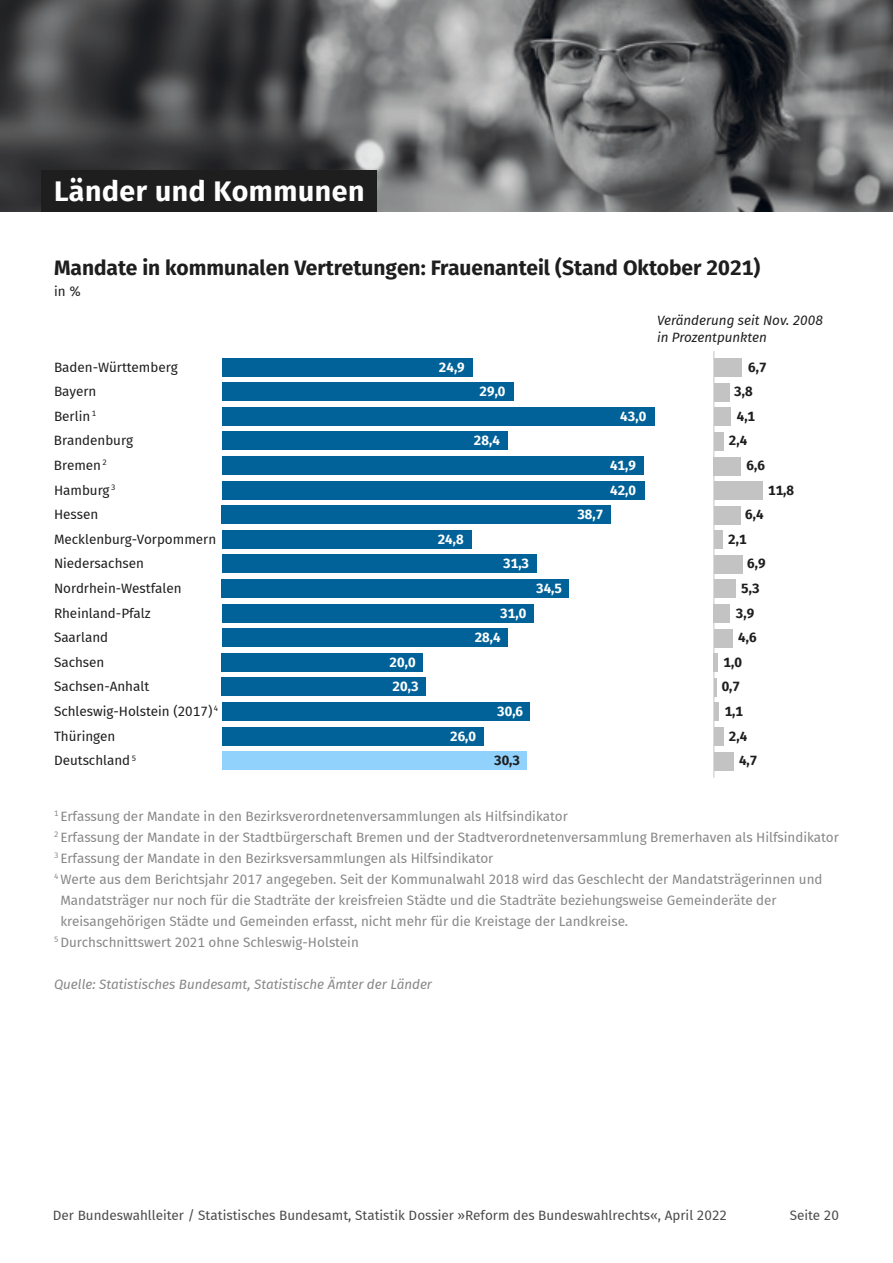
<style>
.page{position:relative;width:893px;height:1263px;background:#fff}
.page>*{position:absolute;margin:0;border:0;box-sizing:border-box;transform-origin:0 0}
.Head{font:28.5px "Statis Sans Bold 2";letter-spacing:.02em;color:#fff}
.Head_Grafik{font:21px "Statis Sans Bold 2";color:#1e1e1e}
.Anmerkung{font:13.5px/21px "Statis Sans";color:#878787}
.Subhead_Grafik{font:13.5px/24.6px "Statis Sans Regular 2";color:#1e1e1e}
.Anmerkung-2{font:13.5px "Statis Sans Regular 2";color:#878787}
.t1{font:13.5px "Statis Sans Regular 2";color:#4b4b4b}
.t2{font:13.5px/24.6px "Statis Sans Bold 2";color:#fff}
.Quelle___Fußnote{font:italic 13.5px "Statis Sans";color:#878787}
.t3{font:13.5px "Statis Sans Bold 2";color:#1e1e1e}
.t4{font:italic 13.5px/16.5px "Statis Sans";color:#1e1e1e}
</style>
<div class="page">
<img style="left:0;top:0;width:893px;height:212px">
<div style="left:42px;top:170px;width:335px;height:42px;background:#1e1e1e"></div>
<div style="left:222px;top:358px;width:250px;height:18px;background:#006298"></div>
<div style="left:222px;top:382px;width:291px;height:19px;background:#006298"></div>
<div style="left:222px;top:407px;width:432px;height:19px;background:#006298"></div>
<div style="left:222px;top:431px;width:285px;height:19px;background:#006298"></div>
<div style="left:222px;top:456px;width:421px;height:19px;background:#006298"></div>
<div style="left:222px;top:481px;width:422px;height:18px;background:#006298"></div>
<div style="left:222px;top:505px;width:389px;height:19px;background:#006298"></div>
<div style="left:222px;top:530px;width:249px;height:19px;background:#006298"></div>
<div style="left:222px;top:554px;width:315px;height:19px;background:#006298"></div>
<div style="left:222px;top:579px;width:347px;height:19px;background:#006298"></div>
<div style="left:222px;top:604px;width:312px;height:18px;background:#006298"></div>
<div style="left:222px;top:628px;width:285px;height:19px;background:#006298"></div>
<div style="left:222px;top:653px;width:201px;height:19px;background:#006298"></div>
<div style="left:222px;top:677px;width:204px;height:19px;background:#006298"></div>
<div style="left:222px;top:702px;width:308px;height:19px;background:#006298"></div>
<div style="left:222px;top:727px;width:261px;height:18px;background:#006298"></div>
<div style="left:222px;top:751px;width:305px;height:19px;background:#90d2fc"></div>
<hr style="left:713px;top:351px;width:1px;height:427px;background:#c3c3c3">
<div style="left:714px;top:358px;width:27px;height:19px;background:#c3c3c3"></div>
<div style="left:714px;top:383px;width:15px;height:19px;background:#c3c3c3"></div>
<div style="left:714px;top:407px;width:17px;height:19px;background:#c3c3c3"></div>
<div style="left:714px;top:432px;width:10px;height:19px;background:#c3c3c3"></div>
<div style="left:714px;top:457px;width:27px;height:18px;background:#c3c3c3"></div>
<div style="left:714px;top:481px;width:48px;height:19px;background:#c3c3c3"></div>
<div style="left:714px;top:506px;width:26px;height:19px;background:#c3c3c3"></div>
<div style="left:714px;top:530px;width:8px;height:19px;background:#c3c3c3"></div>
<div style="left:714px;top:555px;width:28px;height:19px;background:#c3c3c3"></div>
<div style="left:714px;top:580px;width:22px;height:18px;background:#c3c3c3"></div>
<div style="left:714px;top:604px;width:16px;height:19px;background:#c3c3c3"></div>
<div style="left:714px;top:629px;width:19px;height:18px;background:#c3c3c3"></div>
<hr style="left:714px;top:653px;width:4px;height:19px;background:#c3c3c3">
<hr style="left:714px;top:678px;width:3px;height:19px;background:#c3c3c3">
<hr style="left:714px;top:702px;width:4px;height:19px;background:#c3c3c3">
<div style="left:714px;top:727px;width:10px;height:19px;background:#c3c3c3"></div>
<div style="left:714px;top:752px;width:19px;height:18px;background:#c3c3c3"></div>
<p class="Head" style="left:54px;top:171px;width:312px">Länder und Kommunen</p>
<p class="Head_Grafik" style="left:54px;top:252px;width:708px">Mandate in kommunalen Vertretungen: Frauenanteil (Stand Oktober 2021)</p>
<p class="Subhead_Grafik" style="left:54px;top:278px;width:29px">in %</p>
<p class="Subhead_Grafik" style="left:54px;top:354px;width:166px">Baden-Württemberg<br>Bayern<br>Berlin <sup>1<br></sup>Brandenburg<br>Bremen <sup>2<br></sup>Hamburg <sup>3<br></sup>Hessen<br>Mecklenburg-Vorpommern<br>Niedersachsen<br>Nordrhein-Westfalen<br>Rheinland-Pfalz<br>Saarland<br>Sachsen<br>Sachsen-Anhalt<br>Schleswig-Holstein (2017) <sup>4<br></sup>Thüringen<br>Deutschland <sup>5</sup></p>
<p class="t2" style="left:439px;top:354px;width:27px">24,9</p>
<p class="t2" style="left:480px;top:379px;width:27px">29,0</p>
<p class="t2" style="left:474px;top:428px;width:27px">28,4</p>
<p class="t2" style="left:438px;top:527px;width:27px">24,8</p>
<p class="t2" style="left:503px;top:551px;width:27px">31,3</p>
<p class="t2" style="left:536px;top:576px;width:27px">34,5</p>
<p class="t2" style="left:475px;top:600px;width:53px;text-indent:26px">31,0<br>28,4</p>
<p class="t2" style="left:390px;top:650px;width:30px">20,0<br>20,3</p>
<p class="t2" style="left:497px;top:699px;width:27px">30,6</p>
<p class="t2" style="left:450px;top:723px;width:27px">26,0</p>
<p class="t3" style="left:494px;top:751px;width:27px">30,3</p>
<p class="t2" style="left:620px;top:404px;width:27px">43,0</p>
<p class="t2" style="left:610px;top:453px;width:28px">41,9<br>42,0</p>
<p class="t2" style="left:577px;top:502px;width:27px">38,7</p>
<p class="t4" style="left:657px;top:312px;width:167px">Veränderung seit Nov. 2008 in Prozentpunkten</p>
<p class="t3" style="left:748px;top:357px;width:20px">6,7</p>
<p class="t3" style="left:734px;top:382px;width:20px">3,8</p>
<p class="t3" style="left:737px;top:407px;width:20px">4,1</p>
<p class="t3" style="left:729px;top:431px;width:20px">2,4</p>
<p class="t3" style="left:746px;top:456px;width:20px">6,6</p>
<p class="t3" style="left:768px;top:480px;width:27px">11,8</p>
<p class="t3" style="left:745px;top:505px;width:20px">6,4</p>
<p class="t3" style="left:728px;top:529px;width:20px">2,1</p>
<p class="t3" style="left:747px;top:554px;width:20px">6,9</p>
<p class="t3" style="left:741px;top:579px;width:20px">5,3</p>
<p class="t3" style="left:736px;top:603px;width:20px">3,9</p>
<p class="t3" style="left:738px;top:628px;width:20px">4,6</p>
<p class="t3" style="left:724px;top:652px;width:20px">1,0</p>
<p class="t3" style="left:722px;top:677px;width:20px">0,7</p>
<p class="t3" style="left:725px;top:702px;width:20px">1,1</p>
<p class="t3" style="left:729px;top:726px;width:20px">2,4</p>
<p class="t3" style="left:739px;top:751px;width:20px">4,7</p>
<p class="Anmerkung" style="left:54px;top:805px;width:515px"><sup>1</sup> Erfassung der Mandate in den Bezirksverordnetenversammlungen als Hilfsindikator</p>
<p class="Anmerkung" style="left:54px;top:826px;width:786px"><sup>2</sup> Erfassung der Mandate in der Stadtbürgerschaft Bremen und der Stadtverordnetenversammlung Bremerhaven als Hilfsindikator</p>
<p class="Anmerkung" style="left:54px;top:847px;width:441px"><sup>3</sup> Erfassung der Mandate in den Bezirksversammlungen als Hilfsindikator</p>
<p class="Anmerkung" style="left:60px;top:868px;width:764px;text-indent:-6px"><sup>4</sup> Werte aus dem Berichtsjahr 2017 angegeben. Seit der Kommunalwahl 2018 wird das Geschlecht der Mandatsträgerinnen und<br>Mandatsträger nur noch für die Stadträte der kreisfreien Städte und die Stadträte beziehungsweise Gemeinderäte der</p>
<p class="Anmerkung-2" style="left:60px;top:911px;width:569px">kreisangehörigen Städte und Gemeinden erfasst, nicht mehr für die Kreistage der Landkreise.</p>
<p class="Anmerkung-2" style="left:54px;top:932px;width:306px"><sup>5</sup> Durchschnittswert 2021 ohne Schleswig-Holstein</p>
<p class="Quelle___Fußnote" style="left:54px;top:974px;width:380px">Quelle: Statistisches Bundesamt, Statistische Ämter der Länder</p>
<p class="t1" style="left:53px;top:1205px;width:676px">Der Bundeswahlleiter / Statistisches Bundesamt, Statistik Dossier »Reform des Bundeswahlrechts«, April 2022</p>
<p class="t1" style="left:790px;top:1205px;width:51px">Seite 20</p>
</div>
